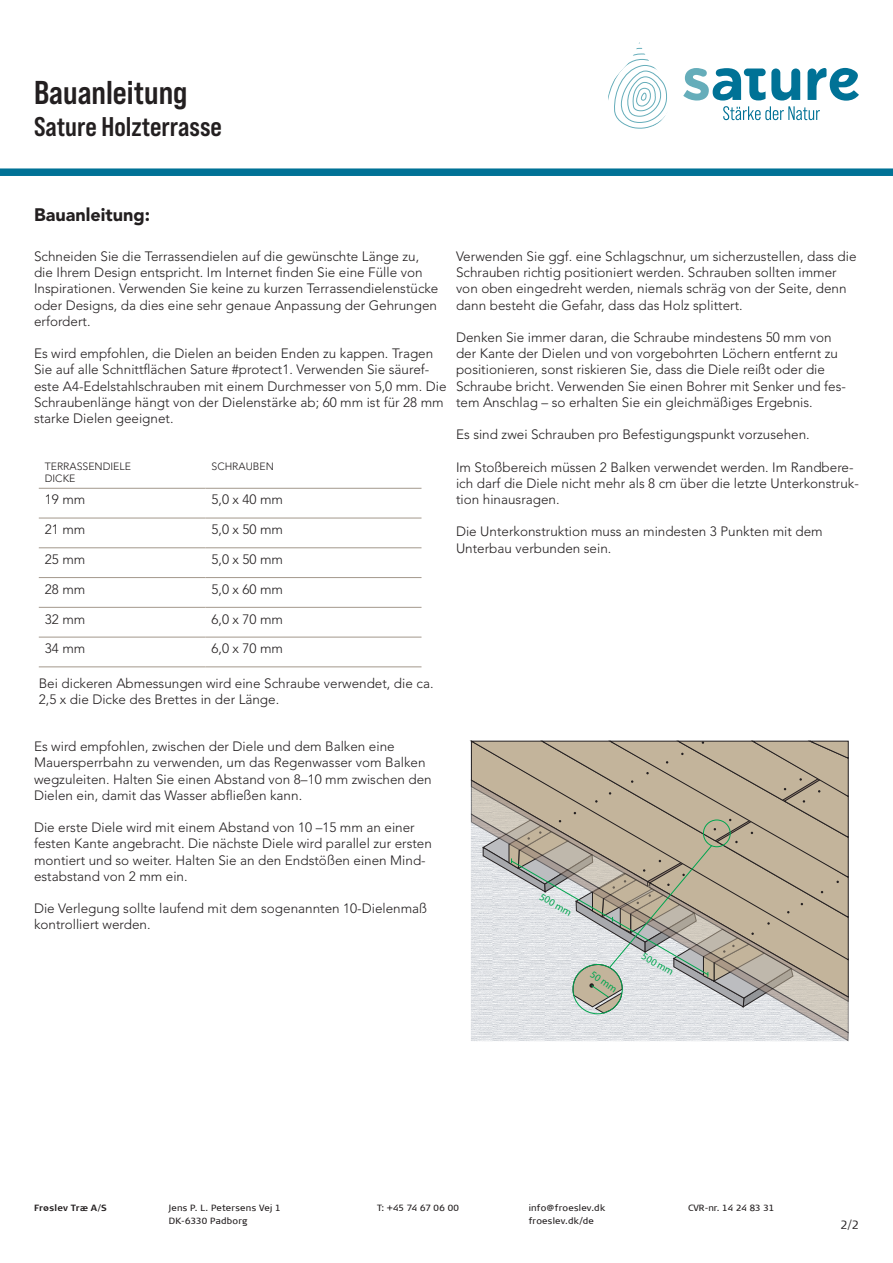
<style>
.page{position:relative;width:893px;height:1263px;background:#fff}
.page>*{position:absolute;margin:0;border:0;box-sizing:border-box;transform-origin:0 0}
.t1{font:33px "Bebas Neue Pro Sm E Bd";color:#231f20}
.t2{font:27px "Bebas Neue Pro Sm E Bd";color:#231f20}
.t3{font:900 18px "Avenir LT Pro";color:#231f20}
.t4{font:300 13.5px/16.2px "Avenir LT Pro";color:#231f20}
.t5{font:300 12px "Signa Column";color:#231f20}
.t6{font:300 10.5px "Avenir LT Pro";color:#231f20}
.t7{font:10.2px "Myriad Pro";color:#00a54f}
.t8{font:9px "Signa Column";letter-spacing:.025em;color:#231f20}
.t9{font:9px "Signa Column";color:#231f20}
.t10{font:700 9px "Signa Column";letter-spacing:.03em;color:#231f20}
</style>
<div class="page">
<svg style="left:471px;top:1014px;width:378px;height:27px;background:#dedfe2"></svg>
<svg style="left:470px;top:740px;width:379px;height:274px;background:#beb7a8"></svg>
<div style="left:0;top:168px;width:893px;height:8px;background:#007296"></div>
<hr style="left:39px;top:666px;width:166px;height:1px;background:#a3988c">
<hr style="left:205px;top:666px;width:216px;height:1px;background:#a3988c">
<hr style="left:39px;top:488px;width:166px;height:1px;background:#a3988c">
<hr style="left:205px;top:488px;width:216px;height:1px;background:#a3988c">
<hr style="left:39px;top:547px;width:166px;height:1px;background:#a3988c">
<hr style="left:205px;top:547px;width:216px;height:1px;background:#a3988c">
<hr style="left:39px;top:577px;width:166px;height:1px;background:#a3988c">
<hr style="left:205px;top:577px;width:216px;height:1px;background:#a3988c">
<hr style="left:39px;top:607px;width:166px;height:1px;background:#a3988c">
<hr style="left:205px;top:607px;width:216px;height:1px;background:#a3988c">
<hr style="left:39px;top:637px;width:166px;height:1px;background:#a3988c">
<hr style="left:205px;top:637px;width:216px;height:1px;background:#a3988c">
<hr style="left:39px;top:518px;width:166px;height:1px;background:#a3988c">
<hr style="left:205px;top:518px;width:216px;height:1px;background:#a3988c">
<svg style="left:683px;top:68px;width:176px;height:52px"></svg>
<svg style="left:608px;top:42px;width:59px;height:87px"></svg>
<p class="t1" style="left:34px;top:73px;width:155px">Bauanleitung</p>
<p class="t2" style="left:34px;top:111px;width:189px">Sature Holzterrasse</p>
<p class="t3" style="left:34px;top:203px;width:118px">Bauanleitung:</p>
<p class="t4" style="left:34px;top:248px;width:406px">Schneiden Sie die Terrassendielen auf die gewünschte Länge zu, die Ihrem Design entspricht. Im Internet finden Sie eine Fülle von Inspirationen. Verwenden Sie keine zu kurzen Terrassendielenstücke oder Designs, da dies eine sehr genaue Anpassung der Gehrungen erfordert.</p>
<p class="t4" style="left:34px;top:345px;width:414px">Es wird empfohlen, die Dielen an beiden Enden zu kappen. Tragen Sie auf alle Schnittflächen Sature #protect1. Verwenden Sie säuref&shy;este A4-Edelstahlschrauben mit einem Durchmesser von 5,0 mm. Die Schraubenlänge hängt von der Dielenstärke ab; 60 mm ist für 28 mm starke Dielen geeignet.</p>
<p class="t6" style="left:45px;top:460px;width:88px">TERRASSENDIELE</p>
<p class="t6" style="left:45px;top:472px;width:32px">DICKE</p>
<p class="t6" style="left:211px;top:460px;width:64px">SCHRAUBEN</p>
<p class="t4" style="left:45px;top:492px;width:42px">19 mm</p>
<p class="t4" style="left:211px;top:492px;width:73px">5,0 x 40 mm</p>
<p class="t4" style="left:45px;top:521px;width:42px">21 mm</p>
<p class="t4" style="left:211px;top:521px;width:73px">5,0 x 50 mm</p>
<p class="t4" style="left:45px;top:551px;width:42px">25 mm</p>
<p class="t4" style="left:211px;top:551px;width:73px">5,0 x 50 mm</p>
<p class="t4" style="left:45px;top:581px;width:42px">28 mm</p>
<p class="t4" style="left:211px;top:581px;width:73px">5,0 x 60 mm</p>
<p class="t4" style="left:45px;top:611px;width:42px">32 mm</p>
<p class="t4" style="left:211px;top:611px;width:73px">6,0 x 70 mm</p>
<p class="t4" style="left:45px;top:641px;width:42px">34 mm</p>
<p class="t4" style="left:211px;top:641px;width:73px">6,0 x 70 mm</p>
<p class="t4" style="left:39px;top:675px;width:396px">Bei dickeren Abmessungen wird eine Schraube verwendet, die ca.<br>2,5 x die Dicke des Brettes in der Länge.</p>
<p class="t4" style="left:456px;top:248px;width:402px">Verwenden Sie ggf. eine Schlagschnur, um sicherzustellen, dass die Schrauben richtig positioniert werden. Schrauben sollten immer von oben eingedreht werden, niemals schräg von der Seite, denn dann besteht die Gefahr, dass das Holz splittert.</p>
<p class="t4" style="left:456px;top:329px;width:391px">Denken Sie immer daran, die Schraube mindestens 50 mm von der Kante der Dielen und von vorgebohrten Löchern entfernt zu positionieren, sonst riskieren Sie, dass die Diele reißt oder die Schraube bricht. Verwenden Sie einen Bohrer mit Senker und fes&shy;tem Anschlag – so erhalten Sie ein gleichmäßiges Ergebnis.</p>
<p class="t4" style="left:456px;top:426px;width:355px">Es sind zwei Schrauben pro Befestigungspunkt vorzusehen.</p>
<p class="t4" style="left:456px;top:459px;width:404px">Im Stoßbereich müssen 2 Balken verwendet werden. Im Randbere&shy;ich darf die Diele nicht mehr als 8 cm über die letzte Unterkonstruk&shy;tion hinausragen.</p>
<p class="t4" style="left:456px;top:524px;width:368px">Die Unterkonstruktion muss an mindesten 3 Punkten mit dem<br>Unterbau verbunden sein.</p>
<p class="t4" style="left:34px;top:738px;width:399px">Es wird empfohlen, zwischen der Diele und dem Balken eine Mauersperrbahn zu verwenden, um das Regenwasser vom Balken wegzuleiten. Halten Sie einen Abstand von 8–10 mm zwischen den Dielen ein, damit das Wasser abfließen kann.</p>
<p class="t4" style="left:34px;top:819px;width:399px">Die erste Diele wird mit einem Abstand von 10 –15 mm an einer festen Kante angebracht. Die nächste Diele wird parallel zur ersten montiert und so weiter. Halten Sie an den Endstößen einen Mind&shy;estabstand von 2 mm ein.</p>
<p class="t4" style="left:34px;top:900px;width:395px">Die Verlegung sollte laufend mit dem sogenannten 10-Dielenmaß kontrolliert werden.</p>
<p class="t7" style="left:544px;top:890px;width:36px;rotate:30deg">500 mm</p>
<p class="t7" style="left:595px;top:968px;width:31px;rotate:35deg">50 mm</p>
<p class="t7" style="left:646px;top:950px;width:36px;rotate:30deg">500 mm</p>
<p class="t10" style="left:34px;top:1202px;width:74px">Frøslev Træ A/S</p>
<p class="t8" style="left:169px;top:1202px;width:113px">Jens P. L. Petersens Vej 1</p>
<p class="t8" style="left:169px;top:1216px;width:80px">DK-6330 Padborg</p>
<p class="t8" style="left:377px;top:1202px;width:84px">T: +45 74 67 06 00</p>
<p class="t8" style="left:529px;top:1202px;width:78px">info@froeslev.dk</p>
<p class="t8" style="left:529px;top:1216px;width:67px">froeslev.dk/de</p>
<p class="t9" style="left:688px;top:1202px;width:88px">CVR-nr. 14 24 83 31</p>
<p class="t5" style="left:841px;top:1218px;width:20px">2/2</p>
</div>
